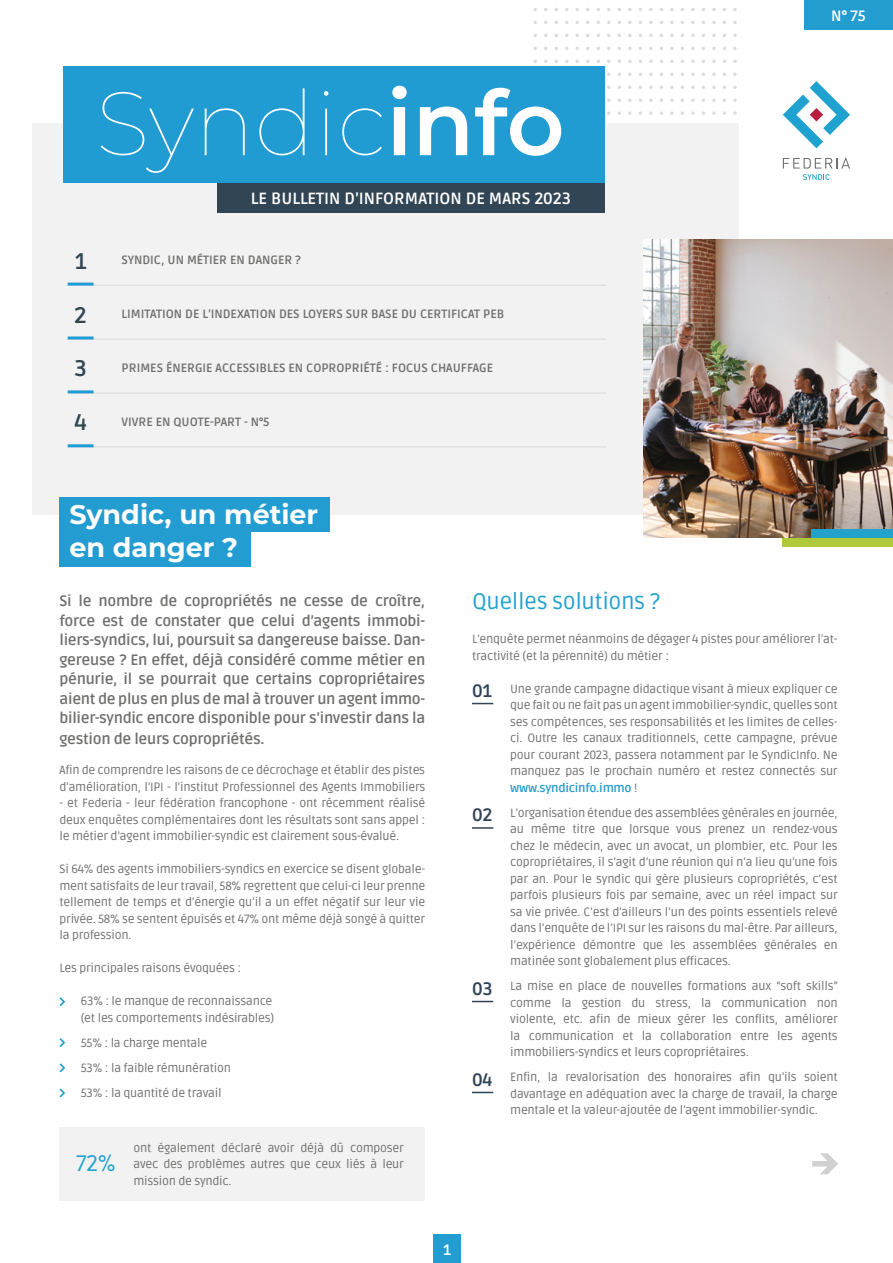
<style>
.page{position:relative;width:893px;height:1263px;background:#fff}
.page>*{position:absolute;margin:0;border:0;box-sizing:border-box;transform-origin:0 0}
.t1{font:100 90px "Montserrat";color:#fff}
.t2{font:700 27px/33px "Montserrat";color:#fff}
.t3{font:22.5px "Ruda";letter-spacing:-.02em;color:#23a2ce}
.t4{font:700 22.5px "Ruda";color:#324653}
.t5{font:700 18px "Ruda";color:#304457}
.t6{font:700 16.2px "Ruda";color:#fff}
.t7{font:700 15px/19.5px "Ruda";letter-spacing:-.02em;color:#71706f;text-align:justify}
.t8{font:700 15px "Ruda";color:#fff}
.t9{font:12px/16.5px "Ruda";letter-spacing:-.02em;color:#71706f;text-align:justify}
.t10{font:700 12px "Ruda";color:#71706f}
.s1{font-weight:600}
.s2{font-weight:700;color:#249cce}
</style>
<div class="page">
<svg style="left:472px;top:703px;width:21px;height:1px"></svg>
<hr style="left:472px;top:827px;width:21px;height:2px;background:#304457">
<svg style="left:472px;top:1001px;width:21px;height:1px"></svg>
<svg style="left:472px;top:1092px;width:21px;height:1px"></svg>
<svg style="left:733px;top:8px;width:4px;height:3px"></svg>
<svg style="left:733px;top:21px;width:4px;height:3px"></svg>
<svg style="left:733px;top:98px;width:4px;height:4px"></svg>
<svg style="left:733px;top:111px;width:4px;height:4px"></svg>
<svg style="left:712px;top:8px;width:4px;height:3px"></svg>
<svg style="left:712px;top:98px;width:4px;height:4px"></svg>
<svg style="left:712px;top:111px;width:4px;height:4px"></svg>
<svg style="left:691px;top:98px;width:4px;height:4px"></svg>
<svg style="left:691px;top:111px;width:4px;height:4px"></svg>
<svg style="left:670px;top:98px;width:4px;height:4px"></svg>
<svg style="left:670px;top:111px;width:4px;height:4px"></svg>
<svg style="left:649px;top:98px;width:4px;height:4px"></svg>
<svg style="left:649px;top:111px;width:4px;height:4px"></svg>
<svg style="left:628px;top:98px;width:4px;height:4px"></svg>
<svg style="left:628px;top:111px;width:4px;height:4px"></svg>
<svg style="left:607px;top:98px;width:4px;height:4px"></svg>
<svg style="left:607px;top:111px;width:4px;height:4px"></svg>
<div style="left:32px;top:123px;width:707px;height:392px;background:#f2f2f2"></div>
<div style="left:64px;top:66px;width:541px;height:117px;background:#219cd3"></div>
<svg style="left:783px;top:81px;width:67px;height:67px"></svg>
<svg style="left:783px;top:158px;width:67px;height:22px"></svg>
<div style="left:804px;top:0;width:89px;height:29px;background:#239cd0"></div>
<hr style="left:68px;top:285px;width:538px;height:1px;background:#d9d9d9">
<hr style="left:68px;top:446px;width:538px;height:1px;background:#d9d9d9">
<hr style="left:68px;top:339px;width:538px;height:1px;background:#d9d9d9">
<hr style="left:68px;top:393px;width:538px;height:1px;background:#d9d9d9">
<hr style="left:68px;top:283px;width:26px;height:3px;background:#1f9cd6">
<hr style="left:68px;top:444px;width:26px;height:3px;background:#1f9cd6">
<hr style="left:68px;top:336px;width:26px;height:3px;background:#1f9cd6">
<hr style="left:68px;top:390px;width:26px;height:3px;background:#1f9cd6">
<div style="left:217px;top:183px;width:388px;height:29px;background:#314554"></div>
<div style="left:60px;top:498px;width:270px;height:34px;background:#239dd1"></div>
<div style="left:60px;top:532px;width:191px;height:35px;background:#239dd1"></div>
<svg style="left:60px;top:1038px;width:5px;height:9px"></svg>
<svg style="left:60px;top:997px;width:5px;height:9px"></svg>
<svg style="left:60px;top:1088px;width:5px;height:9px"></svg>
<svg style="left:60px;top:1063px;width:5px;height:9px"></svg>
<img style="left:643px;top:239px;width:250px;height:299px">
<div style="left:783px;top:538px;width:110px;height:8px;background:#afc938"></div>
<div style="left:811px;top:530px;width:82px;height:8px;background:#23a2cc"></div>
<svg style="left:812px;top:1153px;width:26px;height:21px"></svg>
<div style="left:433px;top:1234px;width:27px;height:29px;background:#239cd0"></div>
<div style="left:60px;top:1127px;width:365px;height:74px;background:#f2f2f2"></div>
<h1 class="t1" style="left:95px;top:63px;width:471px">Syndic<span class="s1">info</span></h1>
<h3 class="t6" style="left:251px;top:187px;width:322px">LE BULLETIN D’INFORMATION DE MARS 2023</h3>
<h3 class="t4" style="left:75px;top:245px;width:13px">1</h3>
<p class="t10" style="left:122px;top:251px;width:181px">SYNDIC, UN MÉTIER EN DANGER ?</p>
<h3 class="t4" style="left:74px;top:299px;width:14px">2</h3>
<h3 class="t4" style="left:74px;top:353px;width:14px">3</h3>
<p class="t10" style="left:122px;top:305px;width:384px">LIMITATION DE L’INDEXATION DES LOYERS SUR BASE DU CERTIFICAT PEB</p>
<p class="t10" style="left:122px;top:359px;width:373px">PRIMES ÉNERGIE ACCESSIBLES EN COPROPRIÉTÉ : FOCUS CHAUFFAGE</p>
<h3 class="t4" style="left:74px;top:407px;width:14px">4</h3>
<p class="t10" style="left:122px;top:413px;width:150px">VIVRE EN QUOTE-PART - N°5</p>
<h2 class="t2" style="left:69px;top:496px;width:250px">Syndic, un métier en danger ?</h2>
<p class="t8" style="left:831px;top:6px;width:36px">N° 75</p>
<p class="t7" style="left:60px;top:591px;width:367px">Si le nombre de copropriétés ne cesse de croître, force est de constater que celui d’agents immobi&shy;liers-syndics, lui, poursuit sa dangereuse baisse. Dan&shy;gereuse ? En effet, déjà considéré comme métier en pénurie, il se pourrait que certains copropriétaires aient de plus en plus de mal à trouver un agent immo&shy;bilier-syndic encore disponible pour s’investir dans la</p>
<p class="t7" style="left:60px;top:729px;width:206px">gestion de leurs copropriétés.</p>
<p class="t9" style="left:60px;top:761px;width:367px">Afin de comprendre les raisons de ce décrochage et établir des pistes d’amélioration, l’IPI - l’institut Professionnel des Agents Immobiliers</p>
<p class="t9" style="left:60px;top:794px;width:367px">- et Federia - leur fédération francophone - ont récemment réalisé deux enquêtes complémentaires dont les résultats sont sans appel : le métier d’agent immobilier-syndic est clairement sous-évalué.</p>
<p class="t9" style="left:60px;top:860px;width:367px">Si 64% des agents immobiliers-syndics en exercice se disent globale&shy;ment satisfaits de leur travail, 58% regrettent que celui-ci leur prenne tellement de temps et d’énergie qu’il a un effet négatif sur leur vie privée. 58% se sentent épuisés et 47% ont même déjà songé à quitter la profession.</p>
<p class="t9" style="left:60px;top:959px;width:183px">Les principales raisons évoquées :</p>
<p class="t9" style="left:81px;top:992px;width:195px">63% : le manque de reconnaissance (et les comportements indésirables)</p>
<p class="t9" style="left:81px;top:1030px;width:152px;line-height:25px;text-align:left">55% : la charge mentale<br>53% : la faible rémunération<br>53% : la quantité de travail</p>
<h3 class="t3" style="left:76px;top:1147px;width:41px">72%</h3>
<p class="t9" style="left:133px;top:1139px;width:272px">ont également déclaré avoir déjà dû composer avec des problèmes autres que ceux liés à leur mission de syndic.</p>
<h3 class="t3" style="left:472px;top:585px;width:190px">Quelles solutions ?</h3>
<p class="t9" style="left:472px;top:630px;width:367px">L’enquête permet néanmoins de dégager 4 pistes pour améliorer l’at&shy;tractivité (et la pérennité) du métier :</p>
<p class="t9" style="left:510px;top:680px;width:329px">Une grande campagne didactique visant à mieux expliquer ce que fait ou ne fait pas un agent immobilier-syndic, quelles sont ses compétences, ses responsabilités et les limites de celles&shy;ci. Outre les canaux traditionnels, cette campagne, prévue pour courant 2023, passera notamment par le SyndicInfo. Ne manquez pas le prochain numéro et restez connectés sur <span class="s2">www.syndicinfo.immo</span> !</p>
<p class="t9" style="left:510px;top:804px;width:329px">L’organisation étendue des assemblées générales en journée, au même titre que lorsque vous prenez un rendez-vous chez le médecin, avec un avocat, un plombier, etc. Pour les copropriétaires, il s’agit d’une réunion qui n’a lieu qu’une fois par an. Pour le syndic qui gère plusieurs copropriétés, c’est parfois plusieurs fois par semaine, avec un réel impact sur sa vie privée. C’est d’ailleurs l’un des points essentiels relevé dans l’enquête de l’IPI sur les raisons du mal-être. Par ailleurs, l’expérience démontre que les assemblées générales en matinée sont globalement plus efficaces.</p>
<p class="t9" style="left:510px;top:977px;width:329px">La mise en place de nouvelles formations aux “soft skills” comme la gestion du stress, la communication non violente, etc. afin de mieux gérer les conflits, améliorer la communication et la collaboration entre les agents immobiliers-syndics et leurs copropriétaires.</p>
<p class="t9" style="left:510px;top:1068px;width:329px">Enfin, la revalorisation des honoraires afin qu’ils soient davantage en adéquation avec la charge de travail, la charge mentale et la valeur-ajoutée de l’agent immobilier-syndic.</p>
<h3 class="t5" style="left:472px;top:678px;width:22px">01</h3>
<h3 class="t5" style="left:472px;top:803px;width:22px">02</h3>
<h3 class="t5" style="left:472px;top:976px;width:23px">03</h3>
<h3 class="t5" style="left:472px;top:1067px;width:22px">04</h3>
<p class="t8" style="left:443px;top:1239px;width:9px">1</p>
</div>
